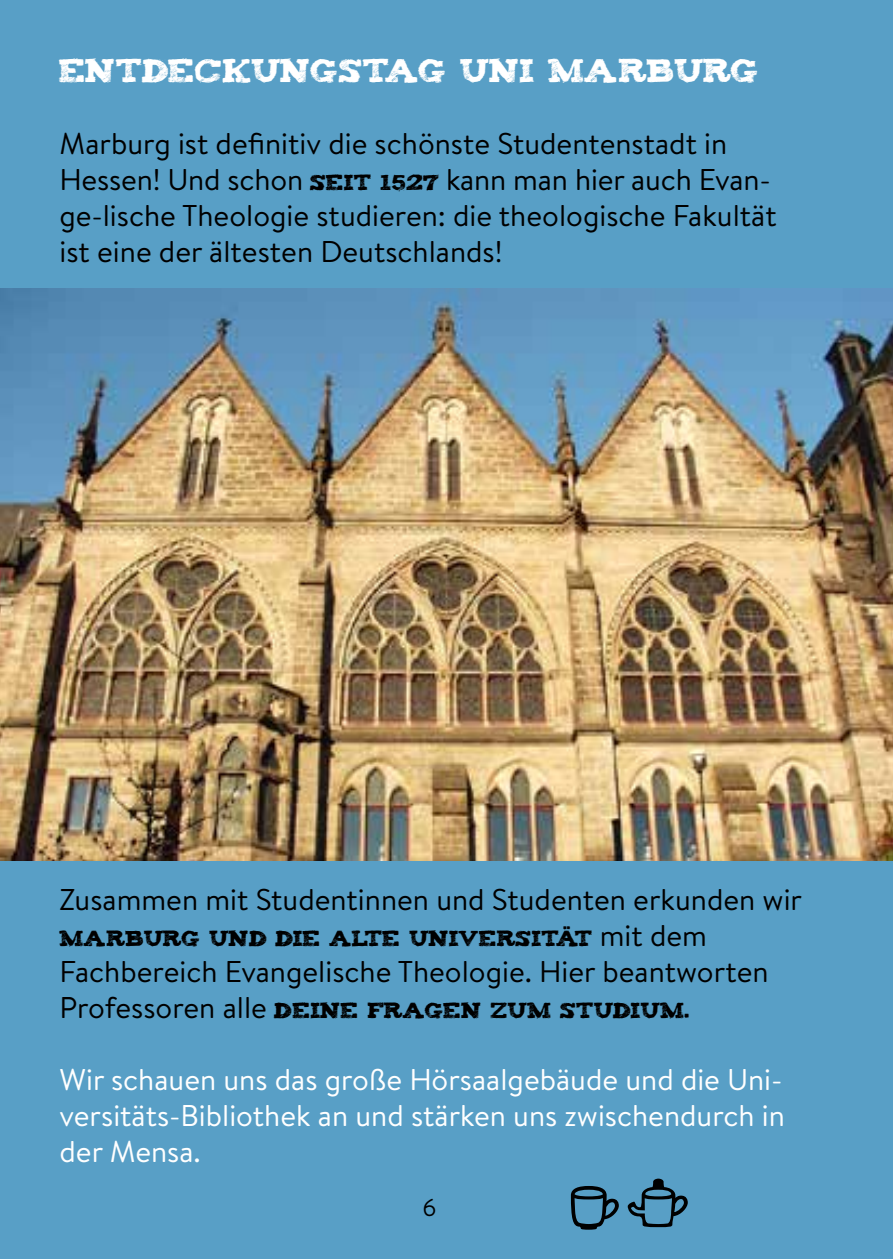
<style>
.page{position:relative;width:893px;height:1259px;background:#589fc6}
.page>*{position:absolute;margin:0;border:0;box-sizing:border-box;transform-origin:0 0}
.t1{font:111px "Jr Peter";color:#000}
.t2{font:30px/36px "Brandon Text";color:#000}
.t3{font:30px/36px "Brandon Text";color:#fff;text-align:justify}
.t4{font:27px "Tiza";color:#fff}
.t5{font:24px "Brandon Text";color:#000}
.t6{font:18px "Tiza";color:#000}
.s1{font-family:"Tiza";font-size:18px}
.s2{font-family:"Brandon Text";font-size:30px}
</style>
<div class="page">
<img style="left:0;top:289px;width:893px;height:571px">
<p class="t4" style="left:60px;top:62px;width:701px">ENTDECKUNGSTAG UNI MARBURG</p>
<p class="t2" style="left:60px;top:125px;width:719px">Marburg ist definitiv die schönste Studentenstadt in Hessen! Und schon <span class="s1">SEIT 1527</span> kann man hier auch Evan&shy;ge-lische Theologie studieren: die theologische Fakultät ist eine der ältesten Deutschlands!</p>
<p class="t2" style="left:60px;top:881px;width:744px">Zusammen mit Studentinnen und Studenten erkunden wir</p>
<p class="t6" style="left:60px;top:932px;width:649px">MARBURG UND DIE ALTE UNIVERSITÄT <span class="s2">mit dem</span></p>
<p class="t2" style="left:60px;top:953px;width:711px">Fachbereich Evangelische Theologie. Hier beantworten</p>
<p class="t6" style="left:60px;top:1004px;width:631px"><span class="s2">Professoren alle</span> DEINE FRAGEN ZUM STUDIUM.</p>
<p class="t3" style="left:60px;top:1061px;width:727px">Wir schauen uns das große Hörsaalgebäude und die Uni&shy;versitäts-Bibliothek an und stärken uns zwischendurch in der Mensa.</p>
<p class="t5" style="left:423px;top:1191px;width:15px">6</p>
<h1 class="t1" style="left:563px;top:1138px;width:130px">.,</h1>
</div>
